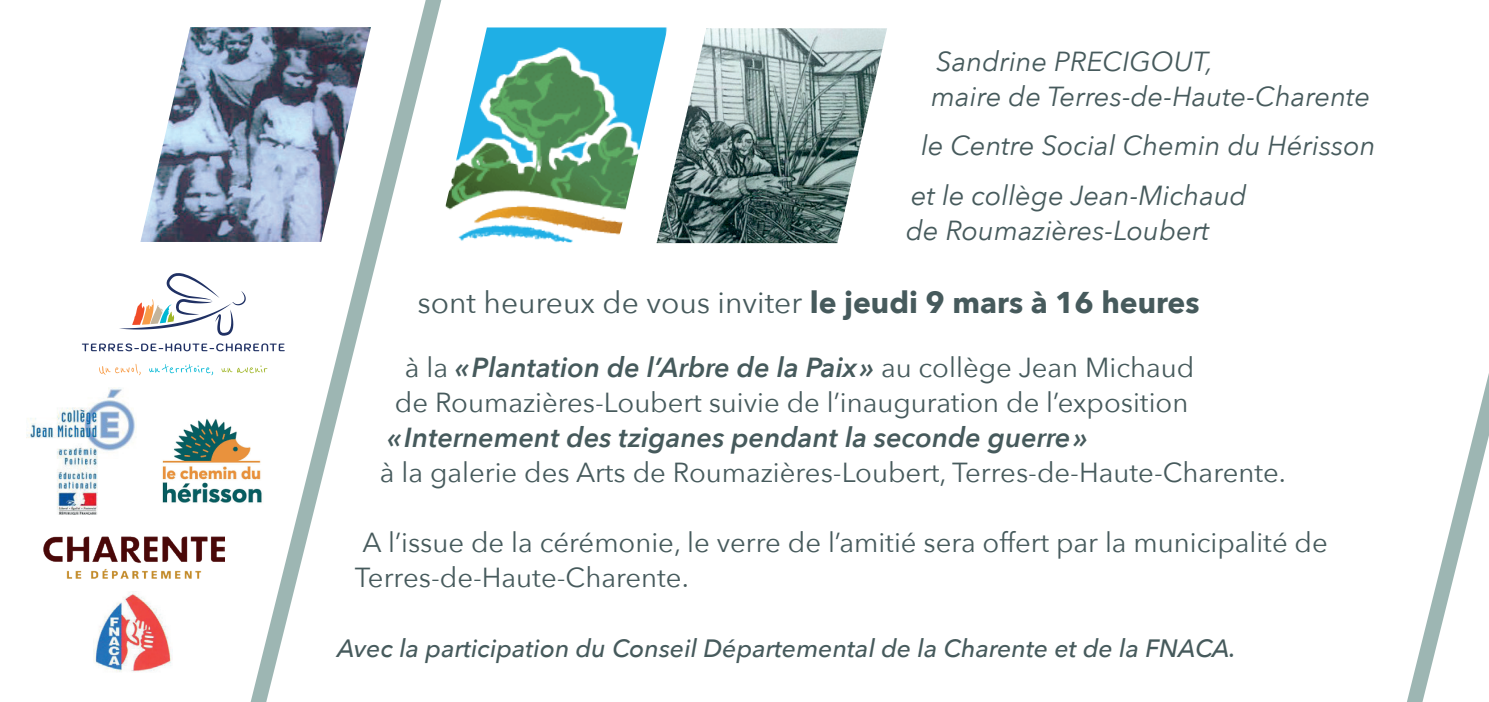
<style>
.page{position:relative;width:1489px;height:702px;background:#fff}
.page>*{position:absolute;margin:0;border:0;box-sizing:border-box;transform-origin:0 0}
.t1{font:30px "Avenir Next";color:#465a5c}
.t2{font:27.5px/35px "Avenir Next";color:#465a5c;text-align:center}
.t3{font:italic 27.5px/35px "Avenir Next";color:#465a5c}
.t4{font:italic 600 27.5px "Avenir Next";color:#465a5c}
.t5{font:italic 500 25px "Avenir Next";color:#465a5c}
.s1{font-weight:700}
.s2{font-weight:600;font-style:italic}
</style>
<div class="page">
<svg style="left:251px;top:0;width:190px;height:702px"></svg>
<svg style="left:1407px;top:377px;width:81px;height:325px"></svg>
<svg style="left:99px;top:364px;width:42px;height:11px"></svg>
<svg style="left:149px;top:364px;width:64px;height:11px"></svg>
<svg style="left:221px;top:365px;width:46px;height:8px"></svg>
<svg style="left:119px;top:273px;width:127px;height:63px"></svg>
<svg style="left:82px;top:343px;width:203px;height:8px"></svg>
<img style="left:162px;top:409px;width:110px;height:118px">
<img style="left:27px;top:387px;width:109px;height:127px">
<img style="left:44px;top:536px;width:180px;height:42px">
<img style="left:93px;top:591px;width:78px;height:81px">
<img style="left:140px;top:27px;width:231px;height:215px">
<img style="left:437px;top:27px;width:230px;height:215px">
<img style="left:656px;top:28px;width:231px;height:215px">
<p class="t3" style="left:931px;top:43px;width:440px">Sandrine PRECIGOUT,<br>maire de Terres-de-Haute-Charente</p>
<p class="t3" style="left:911px;top:120px;width:466px;line-height:49.2px;text-indent:10px">le Centre Social Chemin du Hérisson et le collège Jean-Michaud</p>
<p class="t3" style="left:906px;top:211px;width:305px">de Roumazières-Loubert</p>
<p class="t1" style="left:417px;top:278px;width:783px">sont heureux de vous inviter <span class="s1">le jeudi 9 mars à 16 heures</span></p>
<p class="t2" style="left:395px;top:348px;width:800px">à la <span class="s2">«Plantation de l’Arbre de la Paix»</span> au collège Jean Michaud de Roumazières-Loubert suivie de l’inauguration de l’exposition</p>
<p class="t4" style="left:387px;top:414px;width:701px">«Internement des tziganes pendant la seconde guerre»</p>
<p class="t2" style="left:380px;top:453px;width:907px">à la galerie des Arts de Roumazières-Loubert, Terres-de-Haute-Charente.</p>
<p class="t2" style="left:355px;top:523px;width:974px;text-align:left">A l’issue de la cérémonie, le verre de l’amitié sera offert par la municipalité de<br>Terres-de-Haute-Charente.</p>
<p class="t5" style="left:337px;top:627px;width:900px">Avec la participation du Conseil Départemental de la Charente et de la FNACA.</p>
</div>
